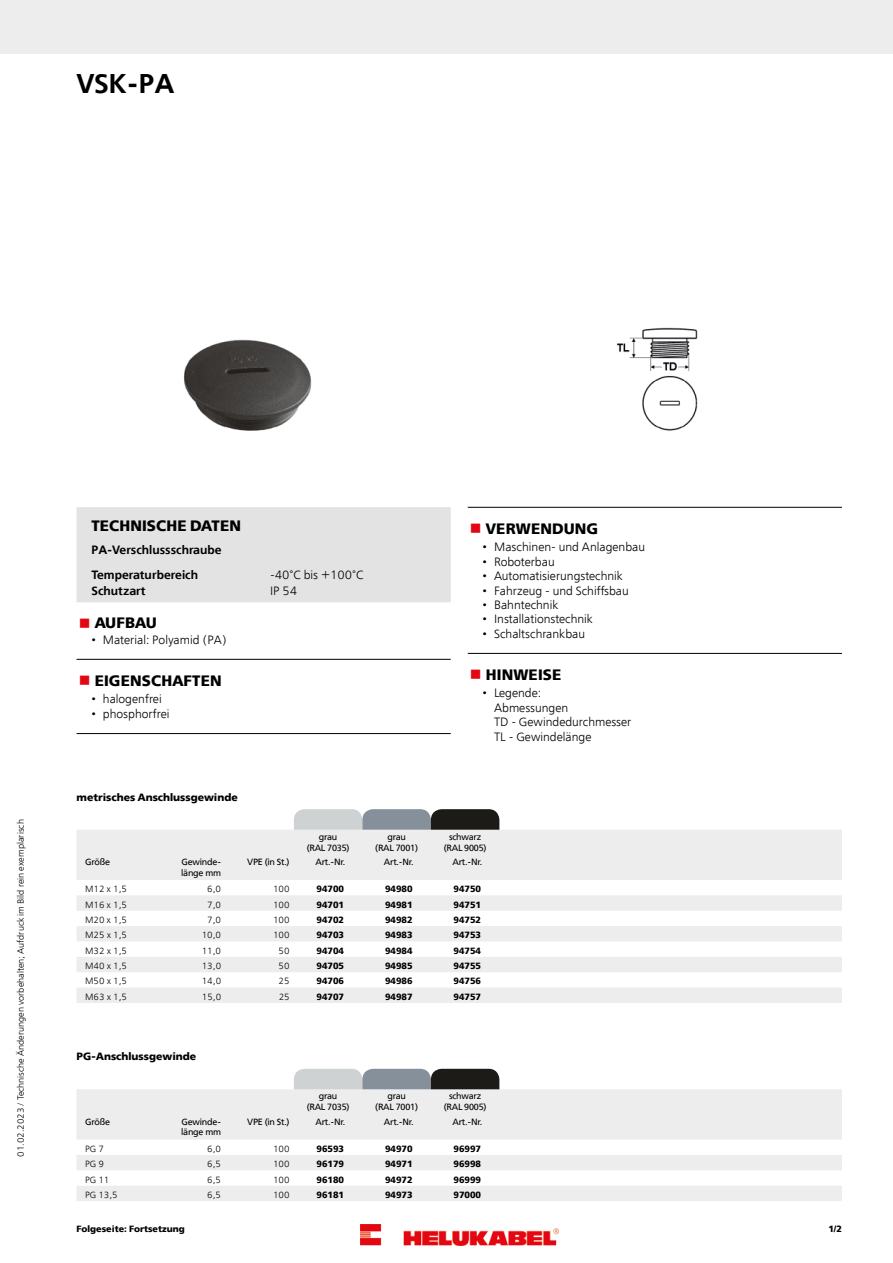
<style>
.page{position:relative;width:893px;height:1263px;background:#fff}
.page>*{position:absolute;margin:0;border:0;box-sizing:border-box;transform-origin:0 0}
.t1{font:600 27px "Free Set";color:#000}
.t2{font:700 15px "Free Set";letter-spacing:.01em;color:#000}
.t3{font:300 12px/14.4px "Free Set";color:#000}
.t4{font:600 12px/24.8px "Free Set";color:#000}
.t5{font:700 10.5px "Free Set";color:#000}
.t6{font:300 9px "Free Set";color:#000}
.t7{font:700 9px "Free Set";color:#000}
.t8{font:9px/10.8px "Free Set";letter-spacing:-.02em;color:#000;text-align:center}
.s1{color:#e30613}
</style>
<div class="page">
<div style="left:77px;top:507px;width:374px;height:95px;background:#e3e3e3"></div>
<hr style="left:77px;top:659px;width:374px;height:1px;background:#000">
<hr style="left:77px;top:733px;width:374px;height:1px;background:#000">
<hr style="left:468px;top:507px;width:374px;height:1px;background:#000">
<hr style="left:468px;top:653px;width:374px;height:1px;background:#000">
<svg style="left:77px;top:830px;width:765px;height:173px;fill:#ededed"></svg>
<svg style="left:294px;top:809px;width:205px;height:21px;background:#818588"></svg>
<svg style="left:77px;top:1089px;width:765px;height:112px;fill:#ededed"></svg>
<svg style="left:294px;top:1069px;width:205px;height:20px;background:#7e8385"></svg>
<div style="left:0;top:0;width:893px;height:53px;background:#ededed"></div>
<img style="left:184px;top:327px;width:514px;height:104px">
<img style="left:360px;top:1225px;width:198px;height:21px">
<h1 class="t1" style="left:77px;top:66px;width:100px">VSK-PA</h1>
<p class="t6" style="left:15px;top:1157px;width:339px;rotate:-90deg">01.02.2023 / Technische Änderungen vorbehalten; Aufdruck im Bild rein exemplarisch</p>
<p class="t2" style="left:91px;top:516px;width:151px">TECHNISCHE DATEN</p>
<p class="t4" style="left:91px;top:538px;width:132px">PA-Verschlussschraube<br>Temperaturbereich</p>
<p class="t3" style="left:270px;top:568px;width:95px">-40°C bis +100°C</p>
<p class="t4" style="left:91px;top:579px;width:56px">Schutzart</p>
<p class="t3" style="left:270px;top:584px;width:29px">IP 54</p>
<p class="t2" style="left:79px;top:613px;width:80px"><span class="s1">■</span> AUFBAU</p>
<p class="t3" style="left:91px;top:632px;width:137px">• Material: Polyamid (PA)</p>
<p class="t2" style="left:79px;top:670px;width:144px"><span class="s1">■</span> EIGENSCHAFTEN</p>
<p class="t3" style="left:91px;top:692px;width:72px">• halogenfrei</p>
<p class="t3" style="left:91px;top:706px;width:80px">• phosphorfrei</p>
<p class="t5" style="left:77px;top:790px;width:163px">metrisches Anschlussgewinde</p>
<p class="t2" style="left:470px;top:518px;width:130px"><span class="s1">■</span> VERWENDUNG</p>
<p class="t3" style="left:483px;top:540px;width:164px">• Maschinen- und Anlagenbau</p>
<p class="t3" style="left:483px;top:554px;width:74px">• Roboterbau</p>
<p class="t3" style="left:483px;top:569px;width:142px">• Automatisierungstechnik</p>
<p class="t3" style="left:483px;top:583px;width:148px">• Fahrzeug - und Schiffsbau</p>
<p class="t3" style="left:483px;top:597px;width:77px">• Bahntechnik</p>
<p class="t3" style="left:483px;top:612px;width:112px">• Installationstechnik</p>
<p class="t3" style="left:483px;top:626px;width:104px">• Schaltschrankbau</p>
<p class="t2" style="left:470px;top:665px;width:93px"><span class="s1">■</span> HINWEISE</p>
<p class="t3" style="left:494px;top:686px;width:139px;text-indent:-11px">• Legende:<br>Abmessungen<br>TD - Gewindedurchmesser<br>TL - Gewindelänge</p>
<p class="t8" style="left:307px;top:831px;width:44px">grau<br>(RAL 7035)</p>
<p class="t8" style="left:375px;top:831px;width:44px">grau<br>(RAL 7001)</p>
<p class="t8" style="left:444px;top:831px;width:44px">schwarz (RAL 9005)</p>
<p class="t8" style="left:85px;top:856px;width:27px">Größe</p>
<p class="t8" style="left:181px;top:856px;width:41px;text-align:left">Gewinde&shy;länge mm</p>
<p class="t8" style="left:247px;top:856px;width:44px">VPE (in St.)</p>
<p class="t8" style="left:315px;top:856px;width:31px">Art.-Nr.</p>
<p class="t8" style="left:384px;top:856px;width:31px">Art.-Nr.</p>
<p class="t8" style="left:452px;top:856px;width:31px">Art.-Nr.</p>
<p class="t6" style="left:85px;top:883px;width:44px">M12 x 1,5</p>
<p class="t6" style="left:207px;top:883px;width:15px">6,0</p>
<p class="t6" style="left:273px;top:883px;width:18px">100</p>
<p class="t7" style="left:316px;top:883px;width:29px">94700</p>
<p class="t7" style="left:385px;top:883px;width:29px">94980</p>
<p class="t7" style="left:454px;top:883px;width:29px">94750</p>
<p class="t6" style="left:85px;top:899px;width:44px">M16 x 1,5</p>
<p class="t6" style="left:207px;top:899px;width:15px">7,0</p>
<p class="t6" style="left:273px;top:899px;width:18px">100</p>
<p class="t7" style="left:317px;top:898px;width:29px">94701</p>
<p class="t7" style="left:385px;top:898px;width:29px">94981</p>
<p class="t7" style="left:454px;top:898px;width:29px">94751</p>
<p class="t6" style="left:85px;top:914px;width:44px">M20 x 1,5</p>
<p class="t6" style="left:207px;top:914px;width:15px">7,0</p>
<p class="t6" style="left:273px;top:914px;width:18px">100</p>
<p class="t7" style="left:317px;top:914px;width:29px">94702</p>
<p class="t7" style="left:385px;top:914px;width:29px">94982</p>
<p class="t7" style="left:454px;top:914px;width:29px">94752</p>
<p class="t6" style="left:85px;top:930px;width:44px">M25 x 1,5</p>
<p class="t6" style="left:202px;top:930px;width:21px">10,0</p>
<p class="t6" style="left:273px;top:930px;width:18px">100</p>
<p class="t7" style="left:317px;top:929px;width:29px">94703</p>
<p class="t7" style="left:385px;top:929px;width:29px">94983</p>
<p class="t7" style="left:454px;top:929px;width:29px">94753</p>
<p class="t6" style="left:85px;top:945px;width:44px">M32 x 1,5</p>
<p class="t6" style="left:202px;top:945px;width:21px">11,0</p>
<p class="t6" style="left:279px;top:945px;width:13px">50</p>
<p class="t7" style="left:317px;top:945px;width:29px">94704</p>
<p class="t7" style="left:385px;top:945px;width:29px">94984</p>
<p class="t7" style="left:454px;top:945px;width:29px">94754</p>
<p class="t6" style="left:85px;top:960px;width:44px">M40 x 1,5</p>
<p class="t6" style="left:202px;top:960px;width:21px">13,0</p>
<p class="t6" style="left:279px;top:960px;width:13px">50</p>
<p class="t7" style="left:317px;top:960px;width:29px">94705</p>
<p class="t7" style="left:385px;top:960px;width:29px">94985</p>
<p class="t7" style="left:454px;top:960px;width:29px">94755</p>
<p class="t6" style="left:85px;top:976px;width:44px">M50 x 1,5</p>
<p class="t6" style="left:202px;top:976px;width:21px">14,0</p>
<p class="t6" style="left:279px;top:976px;width:13px">25</p>
<p class="t7" style="left:317px;top:975px;width:29px">94706</p>
<p class="t7" style="left:385px;top:975px;width:29px">94986</p>
<p class="t7" style="left:454px;top:975px;width:29px">94756</p>
<p class="t6" style="left:85px;top:991px;width:44px">M63 x 1,5</p>
<p class="t6" style="left:202px;top:991px;width:21px">15,0</p>
<p class="t6" style="left:279px;top:991px;width:13px">25</p>
<p class="t7" style="left:317px;top:991px;width:29px">94707</p>
<p class="t7" style="left:385px;top:991px;width:29px">94987</p>
<p class="t7" style="left:454px;top:991px;width:29px">94757</p>
<p class="t5" style="left:77px;top:1050px;width:121px">PG-Anschlussgewinde</p>
<p class="t8" style="left:307px;top:1091px;width:44px">grau<br>(RAL 7035)</p>
<p class="t8" style="left:375px;top:1091px;width:44px">grau<br>(RAL 7001)</p>
<p class="t8" style="left:444px;top:1091px;width:44px">schwarz (RAL 9005)</p>
<p class="t8" style="left:85px;top:1116px;width:27px">Größe</p>
<p class="t8" style="left:181px;top:1116px;width:41px;text-align:left">Gewinde&shy;länge mm</p>
<p class="t8" style="left:247px;top:1116px;width:44px">VPE (in St.)</p>
<p class="t8" style="left:315px;top:1116px;width:31px">Art.-Nr.</p>
<p class="t8" style="left:384px;top:1116px;width:31px">Art.-Nr.</p>
<p class="t8" style="left:452px;top:1116px;width:31px">Art.-Nr.</p>
<p class="t6" style="left:85px;top:1143px;width:20px">PG 7</p>
<p class="t6" style="left:207px;top:1143px;width:15px">6,0</p>
<p class="t6" style="left:273px;top:1143px;width:18px">100</p>
<p class="t7" style="left:316px;top:1143px;width:29px">96593</p>
<p class="t7" style="left:385px;top:1143px;width:29px">94970</p>
<p class="t7" style="left:454px;top:1143px;width:29px">96997</p>
<p class="t6" style="left:85px;top:1158px;width:20px">PG 9</p>
<p class="t6" style="left:207px;top:1158px;width:15px">6,5</p>
<p class="t6" style="left:273px;top:1158px;width:18px">100</p>
<p class="t7" style="left:317px;top:1158px;width:29px">96179</p>
<p class="t7" style="left:385px;top:1158px;width:29px">94971</p>
<p class="t7" style="left:454px;top:1158px;width:29px">96998</p>
<p class="t6" style="left:85px;top:1174px;width:26px">PG 11</p>
<p class="t6" style="left:207px;top:1174px;width:15px">6,5</p>
<p class="t6" style="left:273px;top:1174px;width:18px">100</p>
<p class="t7" style="left:317px;top:1173px;width:29px">96180</p>
<p class="t7" style="left:385px;top:1173px;width:29px">94972</p>
<p class="t7" style="left:454px;top:1173px;width:29px">96999</p>
<p class="t6" style="left:85px;top:1189px;width:34px">PG 13,5</p>
<p class="t6" style="left:207px;top:1189px;width:15px">6,5</p>
<p class="t6" style="left:273px;top:1189px;width:18px">100</p>
<p class="t7" style="left:317px;top:1189px;width:29px">96181</p>
<p class="t7" style="left:385px;top:1189px;width:29px">94973</p>
<p class="t7" style="left:454px;top:1189px;width:29px">97000</p>
<p class="t7" style="left:77px;top:1223px;width:110px">Folgeseite: Fortsetzung</p>
<p class="t7" style="left:828px;top:1223px;width:15px">1/2</p>
</div>
